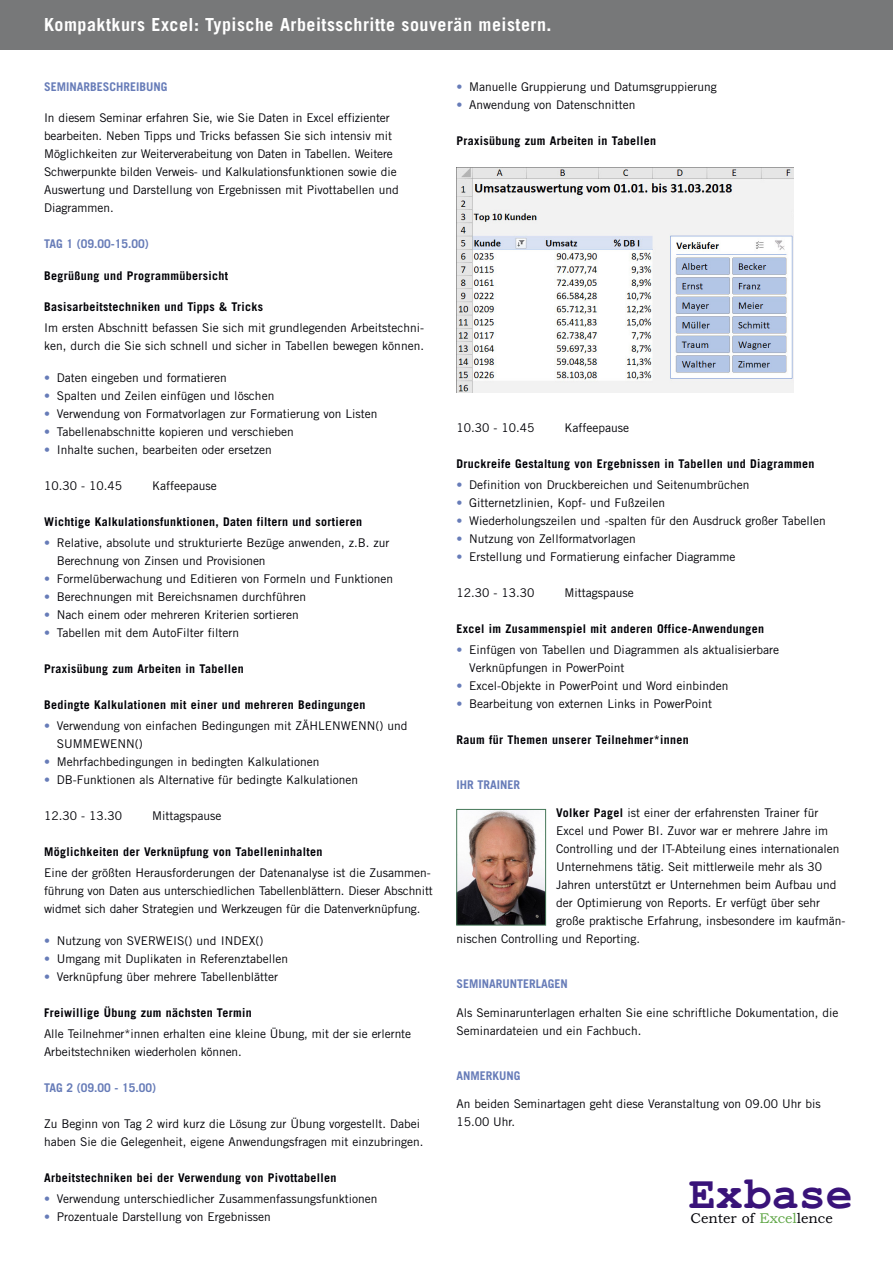
<style>
.page{position:relative;width:893px;height:1263px;background:#fff}
.page>*{position:absolute;margin:0;border:0;box-sizing:border-box;transform-origin:0 0}
.t1{font:700 45px "Courier New";color:#391379}
.t2{font:700 18px "Trade Gothic LT";letter-spacing:.03em;color:#fff}
.t3{font:14.25px "Bookman Old Style";color:#000006}
.t4{font:12px/18px "Trade Gothic LT";color:#000006}
.t5{font:700 12px "Trade Gothic LT";letter-spacing:.03em;color:#000006}
.t6{font:700 12px "Trade Gothic LT";color:#677cb8}
.s1{color:#677cb8}
.s2{font-weight:700}
.s3{color:#61a748}
</style>
<div class="page">
<div style="left:0;top:0;width:893px;height:50px;background:#777879"></div>
<img style="left:456px;top:168px;width:337px;height:224px">
<img style="left:458px;top:811px;width:86px;height:112px">
<div style="left:456px;top:809px;width:90px;height:116px;border:1px solid #467859"></div>
<h2 class="t2" style="left:44px;top:14px;width:509px">Kompaktkurs Excel: Typische Arbeitsschritte souverän meistern.</h2>
<p class="t6" style="left:44px;top:79px;width:125px">SEMINARBESCHREIBUNG</p>
<p class="t4" style="left:44px;top:109px;width:356px">In diesem Seminar erfahren Sie, wie Sie Daten in Excel effizienter bearbeiten. Neben Tipps und Tricks befassen Sie sich intensiv mit Möglichkeiten zur Weiterverabeitung von Daten in Tabellen. Weitere Schwerpunkte bilden Verweis- und Kalkulationsfunktionen sowie die Auswertung und Darstellung von Ergebnissen mit Pivottabellen und Diagrammen.</p>
<p class="t6" style="left:44px;top:237px;width:106px">TAG 1 (09.00-15.00)</p>
<p class="t5" style="left:44px;top:268px;width:185px">Begrüßung und Programmübersicht</p>
<p class="t5" style="left:44px;top:300px;width:221px">Basisarbeitstechniken und Tipps &amp; Tricks</p>
<p class="t4" style="left:44px;top:319px;width:382px">Im ersten Abschnitt befassen Sie sich mit grundlegenden Arbeitstechni&shy;ken, durch die Sie sich schnell und sicher in Tabellen bewegen können.</p>
<p class="t4" style="left:44px;top:369px;width:184px"><span class="s1">•</span> Daten eingeben und formatieren</p>
<p class="t4" style="left:44px;top:387px;width:232px"><span class="s1">•</span> Spalten und Zeilen einfügen und löschen</p>
<p class="t4" style="left:44px;top:405px;width:335px"><span class="s1">•</span> Verwendung von Formatvorlagen zur Formatierung von Listen</p>
<p class="t4" style="left:44px;top:423px;width:251px"><span class="s1">•</span> Tabellenabschnitte kopieren und verschieben</p>
<p class="t4" style="left:44px;top:441px;width:229px"><span class="s1">•</span> Inhalte suchen, bearbeiten oder ersetzen</p>
<p class="t4" style="left:44px;top:477px;width:80px">10.30 - 10.45</p>
<p class="t4" style="left:152px;top:477px;width:66px">Kaffeepause</p>
<p class="t5" style="left:44px;top:514px;width:320px">Wichtige Kalkulationsfunktionen, Daten filtern und sortieren</p>
<p class="t4" style="left:57px;top:534px;width:334px;text-indent:-13px"><span class="s1">•</span> Relative, absolute und strukturierte Bezüge anwenden, z.B. zur<br>Berechnung von Zinsen und Provisionen</p>
<p class="t4" style="left:44px;top:570px;width:351px"><span class="s1">•</span> Formelüberwachung und Editieren von Formeln und Funktionen</p>
<p class="t4" style="left:44px;top:588px;width:264px"><span class="s1">•</span> Berechnungen mit Bereichsnamen durchführen</p>
<p class="t4" style="left:44px;top:606px;width:256px"><span class="s1">•</span> Nach einem oder mehreren Kriterien sortieren</p>
<p class="t4" style="left:44px;top:624px;width:197px"><span class="s1">•</span> Tabellen mit dem AutoFilter filtern</p>
<p class="t5" style="left:44px;top:661px;width:201px">Praxisübung zum Arbeiten in Tabellen</p>
<p class="t5" style="left:44px;top:697px;width:323px">Bedingte Kalkulationen mit einer und mehreren Bedingungen</p>
<p class="t4" style="left:57px;top:717px;width:352px;text-indent:-13px"><span class="s1">•</span> Verwendung von einfachen Bedingungen mit ZÄHLENWENN() und<br>SUMMEWENN()</p>
<p class="t4" style="left:44px;top:753px;width:277px"><span class="s1">•</span> Mehrfachbedingungen in bedingten Kalkulationen</p>
<p class="t4" style="left:44px;top:771px;width:316px"><span class="s1">•</span> DB-Funktionen als Alternative für bedingte Kalkulationen</p>
<p class="t4" style="left:44px;top:807px;width:80px">12.30 - 13.30</p>
<p class="t4" style="left:152px;top:807px;width:71px">Mittagspause</p>
<p class="t5" style="left:44px;top:844px;width:280px">Möglichkeiten der Verknüpfung von Tabelleninhalten</p>
<p class="t4" style="left:44px;top:864px;width:390px">Eine der größten Herausforderungen der Datenanalyse ist die Zusammen&shy;führung von Daten aus unterschiedlichen Tabellenblättern. Dieser Abschnitt widmet sich daher Strategien und Werkzeugen für die Datenverknüpfung.</p>
<p class="t4" style="left:44px;top:931px;width:221px"><span class="s1">•</span> Nutzung von SVERWEIS() und INDEX()</p>
<p class="t4" style="left:44px;top:949px;width:246px"><span class="s1">•</span> Umgang mit Duplikaten in Referenztabellen</p>
<p class="t4" style="left:44px;top:967px;width:236px"><span class="s1">•</span> Verknüpfung über mehrere Tabellenblätter</p>
<p class="t5" style="left:44px;top:1005px;width:209px">Freiwillige Übung zum nächsten Termin</p>
<p class="t4" style="left:44px;top:1024px;width:369px">Alle Teilnehmer*innen erhalten eine kleine Übung, mit der sie erlernte<br>Arbeitstechniken wiederholen können.</p>
<p class="t6" style="left:44px;top:1080px;width:114px">TAG 2 (09.00 - 15.00)</p>
<p class="t4" style="left:44px;top:1114px;width:381px">Zu Beginn von Tag 2 wird kurz die Lösung zur Übung vorgestellt. Dabei haben Sie die Gelegenheit, eigene Anwendungsfragen mit einzubringen.</p>
<p class="t5" style="left:44px;top:1170px;width:294px">Arbeitstechniken bei der Verwendung von Pivottabellen</p>
<p class="t4" style="left:44px;top:1189px;width:335px"><span class="s1">•</span> Verwendung unterschiedlicher Zusammenfassungsfunktionen</p>
<p class="t4" style="left:44px;top:1207px;width:228px"><span class="s1">•</span> Prozentuale Darstellung von Ergebnissen</p>
<p class="t4" style="left:456px;top:78px;width:262px"><span class="s1">•</span> Manuelle Gruppierung und Datumsgruppierung</p>
<p class="t4" style="left:456px;top:96px;width:180px"><span class="s1">•</span> Anwendung von Datenschnitten</p>
<p class="t5" style="left:456px;top:133px;width:201px">Praxisübung zum Arbeiten in Tabellen</p>
<p class="t4" style="left:456px;top:418px;width:80px">10.30 - 10.45</p>
<p class="t4" style="left:564px;top:418px;width:66px">Kaffeepause</p>
<p class="t5" style="left:456px;top:456px;width:360px">Druckreife Gestaltung von Ergebnissen in Tabellen und Diagrammen</p>
<p class="t4" style="left:456px;top:475px;width:294px"><span class="s1">•</span> Definition von Druckbereichen und Seitenumbrüchen</p>
<p class="t4" style="left:456px;top:493px;width:210px"><span class="s1">•</span> Gitternetzlinien, Kopf- und Fußzeilen</p>
<p class="t4" style="left:456px;top:511px;width:371px"><span class="s1">•</span> Wiederholungszeilen und -spalten für den Ausdruck großer Tabellen</p>
<p class="t4" style="left:456px;top:529px;width:181px"><span class="s1">•</span> Nutzung von Zellformatvorlagen</p>
<p class="t4" style="left:456px;top:547px;width:280px"><span class="s1">•</span> Erstellung und Formatierung einfacher Diagramme</p>
<p class="t4" style="left:456px;top:583px;width:80px">12.30 - 13.30</p>
<p class="t4" style="left:564px;top:583px;width:71px">Mittagspause</p>
<p class="t5" style="left:456px;top:621px;width:309px">Excel im Zusammenspiel mit anderen Office-Anwendungen</p>
<p class="t4" style="left:469px;top:640px;width:311px;text-indent:-13px"><span class="s1">•</span> Einfügen von Tabellen und Diagrammen als aktualisierbare<br>Verknüpfungen in PowerPoint</p>
<p class="t4" style="left:456px;top:676px;width:274px"><span class="s1">•</span> Excel-Objekte in PowerPoint und Word einbinden</p>
<p class="t4" style="left:456px;top:694px;width:257px"><span class="s1">•</span> Bearbeitung von externen Links in PowerPoint</p>
<p class="t5" style="left:456px;top:732px;width:234px">Raum für Themen unserer Teilnehmer*innen</p>
<p class="t6" style="left:456px;top:777px;width:65px">IHR TRAINER</p>
<p class="t4" style="left:556px;top:804px;width:264px"><span class="s2">Volker Pagel</span> ist einer der erfahrensten Trainer für</p>
<p class="t4" style="left:556px;top:822px;width:273px">Excel und Power BI. Zuvor war er mehrere Jahre im</p>
<p class="t4" style="left:556px;top:840px;width:285px">Controlling und der IT-Abteilung eines internationalen</p>
<p class="t4" style="left:556px;top:858px;width:267px">Unternehmens tätig. Seit mittlerweile mehr als 30</p>
<p class="t4" style="left:556px;top:876px;width:282px">Jahren unterstützt er Unternehmen beim Aufbau und</p>
<p class="t4" style="left:556px;top:894px;width:265px">der Optimierung von Reports. Er verfügt über sehr</p>
<p class="t4" style="left:556px;top:912px;width:291px">große praktische Erfahrung, insbesondere im kaufmän-</p>
<p class="t4" style="left:456px;top:930px;width:185px">nischen Controlling und Reporting.</p>
<p class="t6" style="left:456px;top:976px;width:113px">SEMINARUNTERLAGEN</p>
<p class="t4" style="left:456px;top:1003px;width:383px">Als Seminarunterlagen erhalten Sie eine schriftliche Dokumentation, die<br>Seminardateien und ein Fachbuch.</p>
<p class="t6" style="left:456px;top:1068px;width:66px">ANMERKUNG</p>
<p class="t4" style="left:456px;top:1095px;width:366px">An beiden Seminartagen geht diese Veranstaltung von 09.00 Uhr bis<br>15.00 Uhr.</p>
<h1 class="t1" style="left:689px;top:1166px;width:165px">Exbase</h1>
<p class="t3" style="left:690px;top:1209px;width:144px">Center of <span class="s3">Excel</span>lence</p>
</div>
